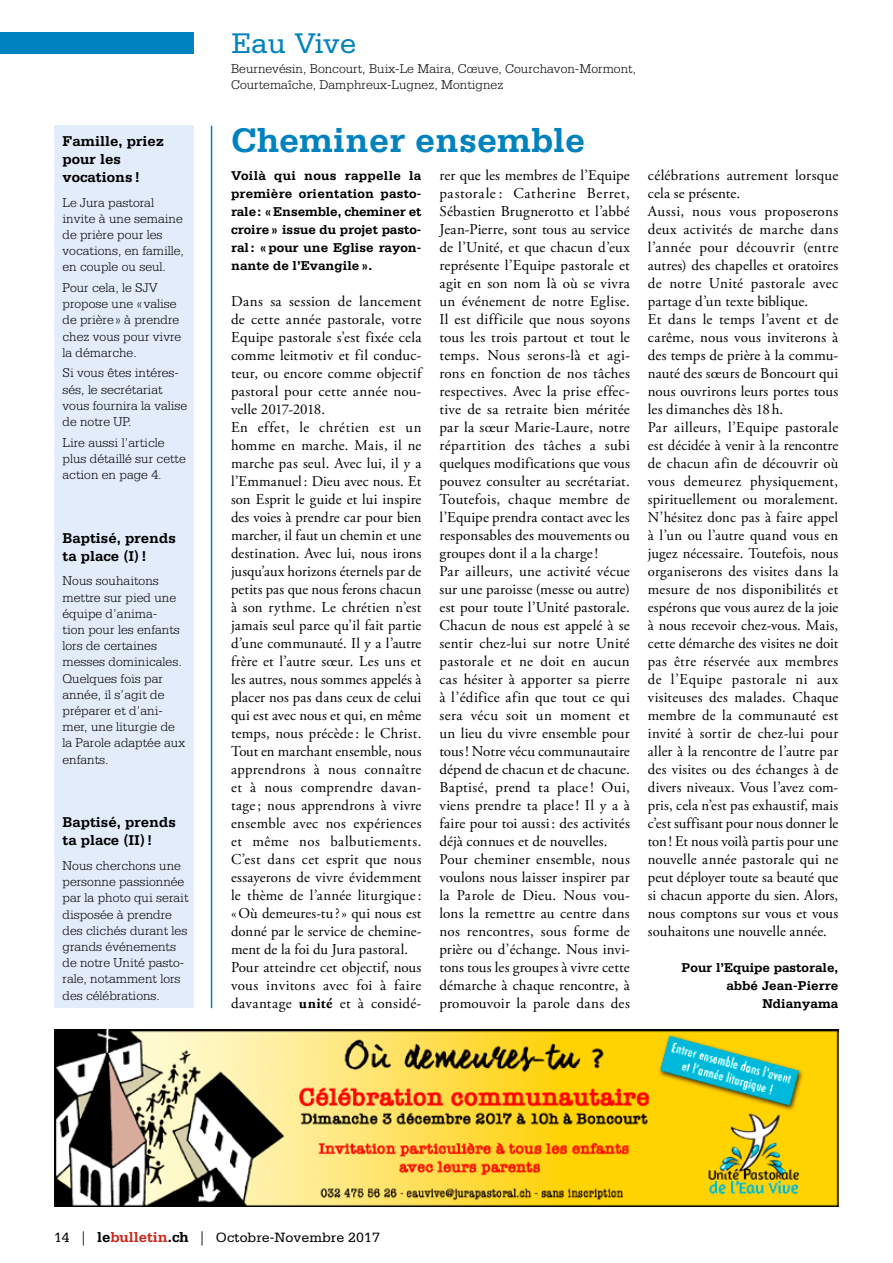
<style>
.page{position:relative;width:893px;height:1263px;background:#fff}
.page>*{position:absolute;margin:0;border:0;box-sizing:border-box;transform-origin:0 0}
.t1{font:700 36px "Serifa";color:#0082be}
.t2{font:30px "Serifa";color:#0082be}
.t3{font:15px/18px "Adobe Garamond Pro";letter-spacing:.015em;color:#000}
.t4{font:700 15px/18px "Serifa";color:#000}
.t5{font:14.25px "Serifa";color:#000}
.t6{font:300 13.5px/16.2px "Serifa";color:#000}
.t7{font:700 13.5px/18px "Serifa";color:#000;text-align:justify}
.s1{font-weight:700}
.s2{font-family:"Adobe Garamond Pro"}
.s3{font-weight:700;font-size:15px}
.s4{font-weight:700;font-size:15px;color:#ca291d}
</style>
<div class="page">
<div style="left:0;top:33px;width:193px;height:21px;background:#0082be"></div>
<hr style="left:211px;top:126px;width:1px;height:882px;background:#0082be">
<div style="left:54px;top:126px;width:139px;height:882px;background:#e3ecfa"></div>
<img style="left:54px;top:1030px;width:785px;height:176px">
<h2 class="t2" style="left:231px;top:27px;width:127px">Eau Vive</h2>
<p class="t6" style="left:231px;top:61px;width:407px">Beurnevésin, Boncourt, Buix-Le Maira, Cœuve, Courchavon-Mormont,<br>Courtemaîche, Damphreux-Lugnez, Montignez</p>
<p class="t4" style="left:63px;top:132px;width:103px">Famille, priez</p>
<h1 class="t1" style="left:231px;top:119px;width:356px">Cheminer ensemble</h1>
<p class="t4" style="left:63px;top:150px;width:79px">pour les vocations !</p>
<p class="t6" style="left:63px;top:194px;width:123px">Le Jura pastoral invite à une semaine de prière pour les vocations, en famille, en couple ou seul.</p>
<p class="t6" style="left:63px;top:279px;width:120px">Pour cela, le SJV propose une « valise de prière » à prendre chez vous pour vivre la démarche.</p>
<p class="t6" style="left:63px;top:365px;width:126px">Si vous êtes intéres&shy;sés, le secrétariat vous fournira la valise de notre UP.</p>
<p class="t6" style="left:63px;top:434px;width:125px">Lire aussi l’article plus détaillé sur cette action en page 4.</p>
<p class="t3" style="left:439px;top:167px;width:192px">rer que les membres de l’Equipe pastorale: Catherine Berret,<br>Sébastien Brugnerotto et l’abbé<br>Jean-Pierre, sont tous au service de l’Unité, et que chacun d’eux représente l’Equipe pastorale et agit en son nom là où se vivra un événement de notre Eglise.<br>Il est difficile que nous soyons tous les trois partout et tout le temps. Nous serons-là et agi&shy;rons en fonction de nos tâches respectives. Avec la prise effec&shy;tive de sa retraite bien méritée par la sœur Marie-Laure, notre répartition des tâches a subi quelques modifications que vous pouvez consulter au secrétariat.<br>Toutefois, chaque membre de l’Equipe prendra contact avec les responsables des mouvements ou groupes dont il a la charge!<br>Par ailleurs, une activité vécue sur une paroisse (messe ou autre) est pour toute l’Unité pastorale.<br>Chacun de nous est appelé à se sentir chez-lui sur notre Unité pastorale et ne doit en aucun cas hésiter à apporter sa pierre à l’édifice afin que tout ce qui sera vécu soit un moment et un lieu du vivre ensemble pour tous! Notre vécu communautaire dépend de chacun et de chacune.<br>Baptisé, prend ta place! Oui, viens prendre ta place! Il y a à faire pour toi aussi: des activités déjà connues et de nouvelles.<br>Pour cheminer ensemble, nous voulons nous laisser inspirer par la Parole de Dieu. Nous vou&shy;lons la remettre au centre dans nos rencontres, sous forme de prière ou d’échange. Nous invi&shy;tons tous les groupes à vivre cette démarche à chaque rencontre, à promouvoir la parole dans des</p>
<p class="t3" style="left:648px;top:167px;width:192px">célébrations autrement lorsque cela se présente.<br>Aussi, nous vous proposerons deux activités de marche dans l’année pour découvrir (entre autres) des chapelles et oratoires de notre Unité pastorale avec partage d’un texte biblique.<br>Et dans le temps l’avent et de carême, nous vous inviterons à des temps de prière à la commu&shy;nauté des sœurs de Boncourt qui nous ouvrirons leurs portes tous les dimanches dès 18h.<br>Par ailleurs, l’Equipe pastorale est décidée à venir à la rencontre de chacun afin de découvrir où vous demeurez physiquement, spirituellement ou moralement.<br>N’hésitez donc pas à faire appel à l’un ou l’autre quand vous en jugez nécessaire. Toutefois, nous organiserons des visites dans la mesure de nos disponibilités et espérons que vous aurez de la joie à nous recevoir chez-vous. Mais, cette démarche des visites ne doit pas être réservée aux membres de l’Equipe pastorale ni aux visiteuses des malades. Chaque membre de la communauté est invité à sortir de chez-lui pour aller à la rencontre de l’autre par des visites ou des échanges à de divers niveaux. Vous l’avez com&shy;pris, cela n’est pas exhaustif, mais c’est suffisant pour nous donner le ton! Et nous voilà partis pour une nouvelle année pastorale qui ne peut déployer toute sa beauté que si chacun apporte du sien. Alors, nous comptons sur vous et vous souhaitons une nouvelle année.</p>
<p class="t7" style="left:231px;top:166px;width:192px">Voilà qui nous rappelle la première orientation pasto&shy;rale: «Ensemble, cheminer et croire» issue du projet pasto&shy;ral: «pour une Eglise rayon&shy;nante de l’Evangile».</p>
<p class="t3" style="left:231px;top:293px;width:192px">Dans sa session de lancement de cette année pastorale, votre<br>Equipe pastorale s’est fixée cela comme leitmotiv et fil conduc&shy;teur, ou encore comme objectif pastoral pour cette année nou&shy;velle 2017-2018.<br>En effet, le chrétien est un homme en marche. Mais, il ne marche pas seul. Avec lui, il y a l’Emmanuel : Dieu avec nous. Et son Esprit le guide et lui inspire des voies à prendre car pour bien marcher, il faut un chemin et une destination. Avec lui, nous irons jusqu’aux horizons éternels par de petits pas que nous ferons chacun à son rythme. Le chrétien n’est jamais seul parce qu’il fait partie d’une communauté. Il y a l’autre frère et l’autre sœur. Les uns et les autres, nous sommes appelés à placer nos pas dans ceux de celui qui est avec nous et qui, en même temps, nous précède: le Christ.<br>Tout en marchant ensemble, nous apprendrons à nous connaître et à nous comprendre davan&shy;tage; nous apprendrons à vivre ensemble avec nos expériences et même nos balbutiements.<br>C’est dans cet esprit que nous essayerons de vivre évidemment le thème de l’année liturgique: «Où demeures-tu?» qui nous est donné par le service de chemine&shy;ment de la foi du Jura pastoral.<br>Pour atteindre cet objectif, nous vous invitons avec foi à faire davantage <span class="s1">unité</span> et à considé-</p>
<p class="t4" style="left:63px;top:528px;width:115px">Baptisé, prends ta place (I)!</p>
<p class="t6" style="left:63px;top:573px;width:124px">Nous souhaitons mettre sur pied une équipe d’anima-<br>tion pour les enfants lors de certaines messes dominicales.<br>Quelques fois par année, il s’agit de préparer et d’ani&shy;mer, une liturgie de la Parole adaptée aux enfants.</p>
<p class="t4" style="left:63px;top:813px;width:115px">Baptisé, prends ta place (II)!</p>
<p class="t6" style="left:63px;top:857px;width:128px">Nous cherchons une personne passionnée par la photo qui serait disposée à prendre des clichés durant les grands événements de notre Unité pasto&shy;rale, notamment lors des célébrations.</p>
<p class="t7" style="left:681px;top:958px;width:158px;text-align:right">Pour l’Equipe pastorale, abbé Jean-Pierre<br>Ndianyama</p>
<p class="t5" style="left:54px;top:1230px;width:327px">14 <span class="s2">|</span> <span class="s3">le</span><span class="s4">bulletin</span><span class="s3">.ch</span> <span class="s2">|</span> Octobre-Novembre 2017</p>
</div>
